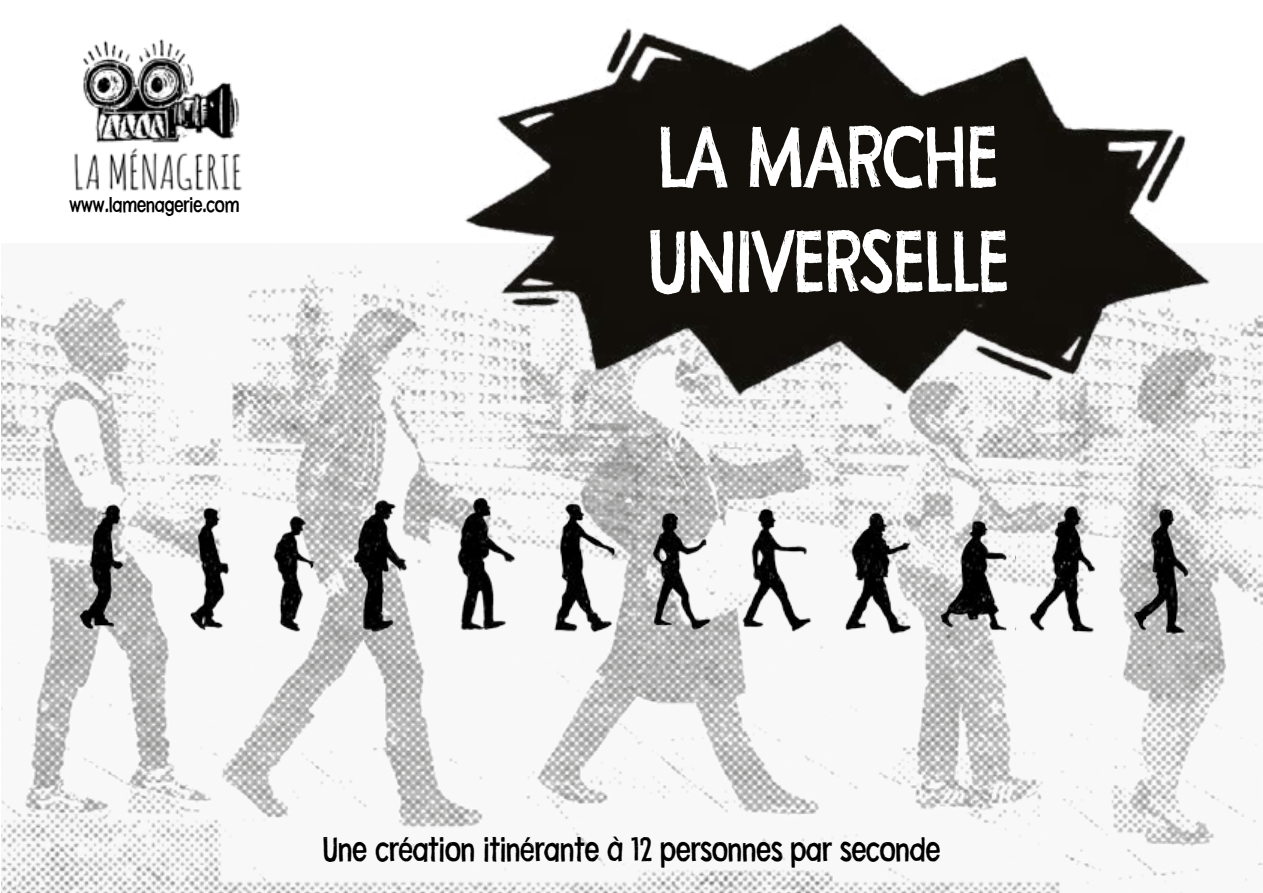
<style>
.page{position:relative;width:1263px;height:893px;background:#fff}
.page>*{position:absolute;margin:0;border:0;box-sizing:border-box;transform-origin:0 0}
.t1{font:87px/104.4px "Flea Market Finds";color:#fff}
.t2{font:33.75px "Flea Market Finds";color:#000}
.t3{font:21px "Flea Market Finds";color:#000}
</style>
<div class="page">
<img style="left:1px;top:260px;width:1262px;height:633px">
<img style="left:20px;top:426px;width:497px;height:220px">
<img style="left:541px;top:428px;width:143px;height:218px">
<img style="left:614px;top:463px;width:398px;height:191px">
<img style="left:1015px;top:463px;width:203px;height:191px">
<img style="left:74px;top:39px;width:168px;height:153px">
<img style="left:452px;top:23px;width:775px;height:405px">
<p class="t3" style="left:69px;top:191px;width:171px">www.lamenagerie.com</p>
<h1 class="t1" style="left:647px;top:102px;width:363px">LA MARCHE<br>UNIVERSELLE</h1>
<p class="t2" style="left:323px;top:828px;width:619px">Une création itinérante à 12 personnes par seconde</p>
</div>
